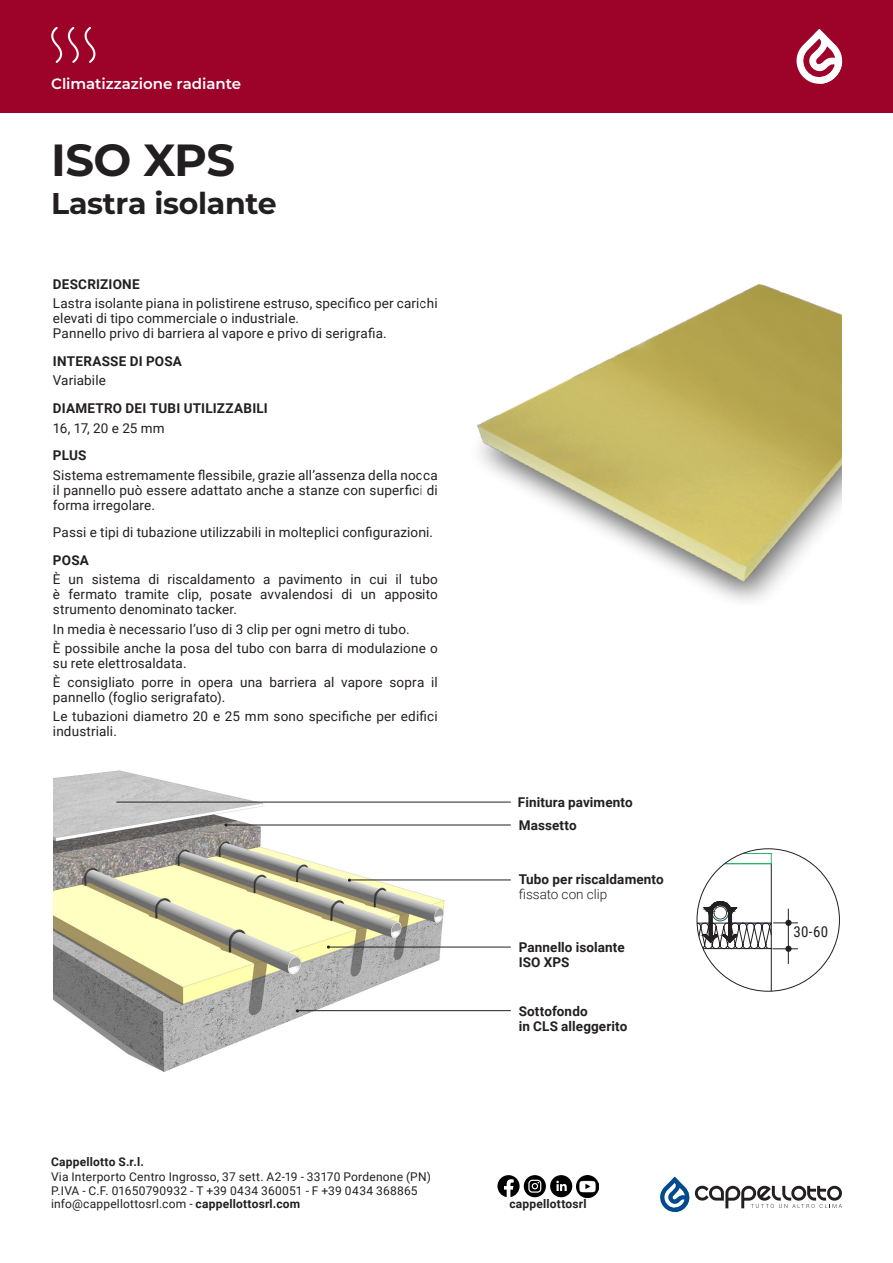
<style>
.page{position:relative;width:893px;height:1263px;background:#fff}
.page>*{position:absolute;margin:0;border:0;box-sizing:border-box;transform-origin:0 0}
.Titolo_30{font:700 45px "Montserrat";letter-spacing:-.01em;color:#231f20}
.Titolo_30-2{font:700 30px "Montserrat";letter-spacing:-.01em;color:#231f20}
.t1{font:600 15px "Montserrat";letter-spacing:-.005em;color:#fff}
.IT_-_Black{font:15px "Roboto Condensed";color:#231f20}
.Testo_09_light{font:13.5px/15px "Roboto";letter-spacing:.01em;color:#231f20}
.Sottotitolo_12{font:700 13.5px/15px "Roboto";letter-spacing:.005em;color:#231f20}
.Testo_09_light-2{font:700 13.5px "Roboto";letter-spacing:.015em;color:#231f20}
.t2{font:12px/13.5px "Roboto";letter-spacing:.015em;color:#231f20}
.t3{font:700 12px "Roboto";letter-spacing:.015em;color:#231f20}
.s1{font-weight:700}
.s2{font-weight:300}
</style>
<div class="page">
<div style="left:0;top:0;width:893px;height:113px;background:#9d0228"></div>
<svg style="left:51px;top:27px;width:45px;height:36px"></svg>
<svg style="left:660px;top:1177px;width:182px;height:35px"></svg>
<svg style="left:796px;top:29px;width:47px;height:55px"></svg>
<svg style="left:497px;top:1175px;width:23px;height:22px"></svg>
<svg style="left:524px;top:1175px;width:22px;height:22px"></svg>
<svg style="left:528px;top:1180px;width:13px;height:13px"></svg>
<div style="left:550px;top:1175px;width:22px;height:22px;background:#000;border-radius:50%"></div>
<svg style="left:556px;top:1181px;width:11px;height:10px"></svg>
<img style="left:576px;top:1175px;width:23px;height:22px">
<img style="left:477px;top:284px;width:365px;height:318px">
<img style="left:53px;top:770px;width:415px;height:302px">
<hr style="left:116px;top:802px;width:395px;height:1px;background:#231f20">
<hr style="left:296px;top:1010px;width:215px;height:1px;background:#231f20">
<svg style="left:697px;top:849px;width:101px;height:142px"></svg>
<div style="left:785px;top:920px;width:7px;height:6px;background:#231f20;border-radius:50%"></div>
<hr style="left:226px;top:825px;width:285px;height:1px;background:#231f20">
<hr style="left:328px;top:947px;width:183px;height:1px;background:#231f20">
<hr style="left:351px;top:879px;width:160px;height:1px;background:#231f20">
<p class="t1" style="left:51px;top:73px;width:191px">Climatizzazione radiante</p>
<p class="Titolo_30" style="left:51px;top:128px;width:186px">ISO XPS</p>
<p class="Titolo_30-2" style="left:51px;top:181px;width:227px">Lastra isolante</p>
<p class="Testo_09_light-2" style="left:53px;top:275px;width:88px">DESCRIZIONE</p>
<p class="Testo_09_light" style="left:53px;top:296px;width:386px">Lastra isolante piana in polistirene estruso, specifico per carichi elevati di tipo commerciale o industriale.</p>
<p class="Testo_09_light" style="left:53px;top:326px;width:335px">Pannello privo di barriera al vapore e privo di serigrafia.</p>
<p class="Testo_09_light-2" style="left:53px;top:352px;width:131px">INTERASSE DI POSA</p>
<p class="Testo_09_light" style="left:53px;top:373px;width:54px">Variabile</p>
<p class="Testo_09_light-2" style="left:53px;top:399px;width:216px">DIAMETRO DEI TUBI UTILIZZABILI</p>
<p class="Testo_09_light" style="left:53px;top:420px;width:113px">16, 17, 20 e 25 mm</p>
<p class="Testo_09_light-2" style="left:53px;top:446px;width:35px">PLUS</p>
<p class="Testo_09_light" style="left:53px;top:467px;width:386px;text-align:justify">Sistema estremamente flessibile, grazie all’assenza della nocca il pannello può essere adattato anche a stanze con superfici di forma irregolare.</p>
<p class="Testo_09_light" style="left:53px;top:524px;width:382px">Passi e tipi di tubazione utilizzabili in molteplici configurazioni.</p>
<p class="Testo_09_light-2" style="left:53px;top:551px;width:37px">POSA</p>
<p class="Testo_09_light" style="left:53px;top:571px;width:386px;text-align:justify">È un sistema di riscaldamento a pavimento in cui il tubo è fermato tramite clip, posate avvalendosi di un apposito strumento denominato tacker.</p>
<p class="Testo_09_light" style="left:53px;top:621px;width:358px">In media è necessario l’uso di 3 clip per ogni metro di tubo.</p>
<p class="Testo_09_light" style="left:53px;top:640px;width:386px">È possibile anche la posa del tubo con barra di modulazione o su rete elettrosaldata.</p>
<p class="Testo_09_light" style="left:53px;top:674px;width:386px">È consigliato porre in opera una barriera al vapore sopra il pannello (foglio serigrafato).</p>
<p class="Testo_09_light" style="left:53px;top:708px;width:386px">Le tubazioni diametro 20 e 25 mm sono specifiche per edifici industriali.</p>
<p class="t3" style="left:51px;top:1153px;width:94px">Cappellotto S.r.l.</p>
<p class="t2" style="left:51px;top:1170px;width:381px">Via Interporto Centro Ingrosso, 37 sett. A2-19 - 33170 Pordenone (PN)<br>P.IVA - C.F. 01650790932 - T +39 0434 360051 - F +39 0434 368865 info@cappellottosrl.com - <span class="s1">cappellottosrl.com</span></p>
<p class="Sottotitolo_12" style="left:518px;top:794px;width:116px">Finitura pavimento</p>
<p class="Sottotitolo_12" style="left:519px;top:817px;width:59px">Massetto</p>
<p class="Sottotitolo_12" style="left:519px;top:871px;width:146px">Tubo per riscaldamento <span class="s2">fissato con clip</span></p>
<p class="Sottotitolo_12" style="left:519px;top:939px;width:107px">Pannello isolante<br>ISO XPS</p>
<p class="Sottotitolo_12" style="left:519px;top:1003px;width:110px">Sottofondo<br>in CLS alleggerito</p>
<p class="t3" style="left:509px;top:1196px;width:79px">cappellottosrl</p>
<p class="IT_-_Black" style="left:793px;top:921px;width:36px">30-60</p>
</div>
